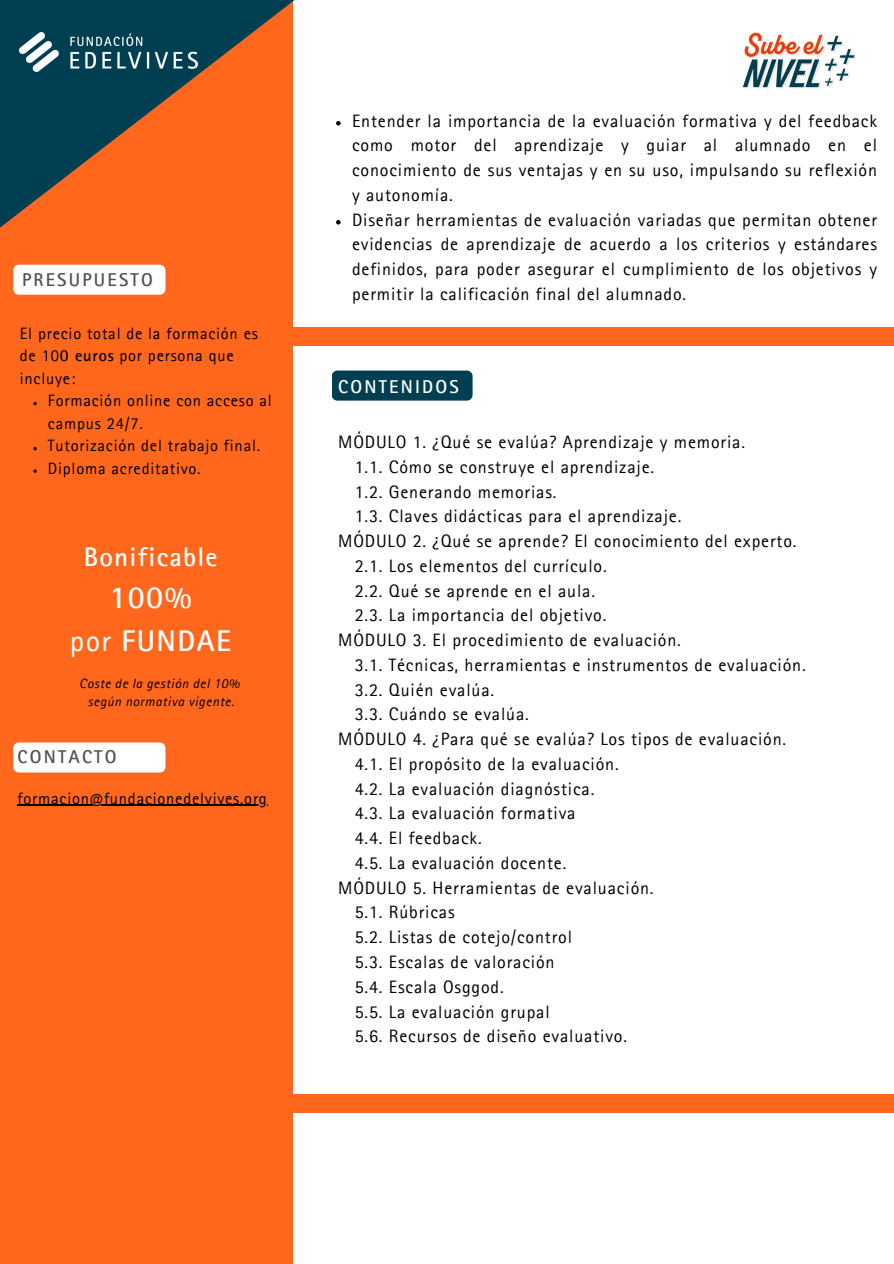
<style>
.page{position:relative;width:894px;height:1264px;background:#fff}
.page>*{position:absolute;margin:0;border:0;box-sizing:border-box;transform-origin:0 0}
.t1{font:700 31.5px "Rotis Sans Serif Pro";color:#fff}
.t2{font:700 30px "Rotis Sans Serif Pro";letter-spacing:.045em;color:#fff}
.t3{font:700 27px "Rotis Sans Serif Pro";letter-spacing:.045em;color:#fff}
.t4{font:700 18.6px "Rotis Sans Serif Pro";letter-spacing:.12em;color:#515151}
.t5{font:700 18.6px "Rotis Sans Serif Pro";letter-spacing:.12em;color:#fff}
.t6{font:18px/24.8px "Rotis Sans Serif Pro";letter-spacing:.045em;color:#000;text-align:justify}
.t7{font:16.5px/22.5px "Rotis Sans Serif Pro";letter-spacing:.045em;color:#000}
.t8{font:italic 13.5px "Rotis Sans Serif Pro";letter-spacing:.045em;color:#000}
.s1{font-weight:700}
.s2{font-weight:400}
</style>
<div class="page">
<div style="left:0;top:0;width:292px;height:1263px;background:#ff671d"></div>
<img style="left:743px;top:33px;width:112px;height:56px">
<svg style="left:0;top:0;width:294px;height:228px"></svg>
<img style="left:20px;top:33px;width:178px;height:38px">
<div style="left:331px;top:370px;width:141px;height:30px;background:#003e52;border-radius:6px"></div>
<div style="left:259px;top:327px;width:634px;height:18px;background:#ff671d"></div>
<svg style="left:336px;top:121px;width:4px;height:4px"></svg>
<svg style="left:336px;top:220px;width:4px;height:4px"></svg>
<div style="left:262px;top:1094px;width:631px;height:18px;background:#ff671d"></div>
<svg style="left:33px;top:402px;width:4px;height:3px"></svg>
<svg style="left:33px;top:447px;width:4px;height:3px"></svg>
<svg style="left:33px;top:469px;width:4px;height:4px"></svg>
<div style="left:13px;top:265px;width:152px;height:30px;background:#fff;border-radius:6px"></div>
<div style="left:13px;top:742px;width:152px;height:30px;background:#fff;border-radius:6px"></div>
<hr style="left:18px;top:804px;width:249px;height:1px;background:#000">
<h2 class="t4" style="left:22px;top:273px;width:132px">PRESUPUESTO</h2>
<p class="t7" style="left:20px;top:324px;width:239px">El precio total de la formación es de 10<span class="s1">0 euros</span> por persona que incluye:</p>
<h1 class="t7" style="left:48px;top:392px;width:225px">Formación online con acceso al campus 24/7.</h1>
<p class="t7" style="left:48px;top:437px;width:214px">Tutorización del trabajo final.</p>
<p class="t7" style="left:48px;top:459px;width:154px">Diploma acreditativo.</p>
<p class="t3" style="left:84px;top:547px;width:135px">Bonificable</p>
<p class="t1" style="left:109px;top:585px;width:83px">100%</p>
<p class="t2" style="left:70px;top:629px;width:163px"><span class="s2">por</span> FUNDAE</p>
<p class="t8" style="left:79px;top:678px;width:162px">Coste de la gestión del 10%</p>
<p class="t8" style="left:88px;top:696px;width:148px">según normativa vigente.</p>
<h4 class="t4" style="left:18px;top:750px;width:100px">CONTACTO</h4>
<p class="t7" style="left:18px;top:789px;width:251px">formacion@fundacionedelvives.org</p>
<p class="t6" style="left:352px;top:111px;width:526px">Entender la importancia de la evaluación formativa y del feedback como motor del aprendizaje y guiar al alumnado en el conocimiento de sus ventajas y en su uso, impulsando su reflexión y autonomía.</p>
<p class="t6" style="left:352px;top:210px;width:526px">Diseñar herramientas de evaluación variadas que permitan obtener evidencias de aprendizaje de acuerdo a los criterios y estándares definidos, para poder asegurar el cumplimiento de los objetivos y permitir la calificación final del alumnado.</p>
<h4 class="t5" style="left:338px;top:380px;width:122px">CONTENIDOS</h4>
<p class="t6" style="left:338px;top:432px;width:408px">MÓDULO 1. ¿Qué se evalúa? Aprendizaje y memoria.</p>
<p class="t6" style="left:354px;top:457px;width:328px;text-align:left">1.1. Cómo se construye el aprendizaje.<br>1.2. Generando memorias.<br>1.3. Claves didácticas para el aprendizaje.</p>
<h2 class="t6" style="left:338px;top:531px;width:459px">MÓDULO 2. ¿Qué se aprende? El conocimiento del experto.</h2>
<h2 class="t6" style="left:354px;top:556px;width:253px">2.1. Los elementos del currículo.</h2>
<h2 class="t6" style="left:354px;top:580px;width:242px">2.2. Qué se aprende en el aula.</h2>
<h2 class="t6" style="left:354px;top:605px;width:253px">2.3. La importancia del objetivo.</h2>
<h2 class="t6" style="left:338px;top:630px;width:344px">MÓDULO 3. El procedimiento de evaluación.</h2>
<h2 class="t6" style="left:354px;top:655px;width:452px">3.1. Técnicas, herramientas e instrumentos de evaluación.</h2>
<h2 class="t6" style="left:354px;top:679px;width:141px">3.2. Quién evalúa.</h2>
<h2 class="t6" style="left:354px;top:704px;width:176px">3.3. Cuándo se evalúa.</h2>
<h2 class="t6" style="left:338px;top:729px;width:449px">MÓDULO 4. ¿Para qué se evalúa? Los tipos de evaluación.</h2>
<h2 class="t6" style="left:354px;top:754px;width:265px">4.1. El propósito de la evaluación.</h2>
<h2 class="t6" style="left:354px;top:778px;width:241px">4.2. La evaluación diagnóstica.</h2>
<h2 class="t6" style="left:354px;top:803px;width:222px">4.3. La evaluación formativa</h2>
<h2 class="t6" style="left:354px;top:828px;width:128px">4.4. El feedback.</h2>
<h2 class="t6" style="left:354px;top:853px;width:213px">4.5. La evaluación docente.</h2>
<h2 class="t6" style="left:338px;top:877px;width:317px">MÓDULO 5. Herramientas de evaluación.</h2>
<h2 class="t6" style="left:354px;top:902px;width:101px">5.1. Rúbricas</h2>
<h2 class="t6" style="left:354px;top:927px;width:219px">5.2. Listas de cotejo/control</h2>
<h2 class="t6" style="left:354px;top:952px;width:201px">5.3. Escalas de valoración</h2>
<h2 class="t6" style="left:354px;top:976px;width:150px">5.4. Escala Osggod.</h2>
<h2 class="t6" style="left:354px;top:1001px;width:196px">5.5. La evaluación grupal</h2>
<h2 class="t6" style="left:354px;top:1026px;width:274px">5.6. Recursos de diseño evaluativo.</h2>
</div>
